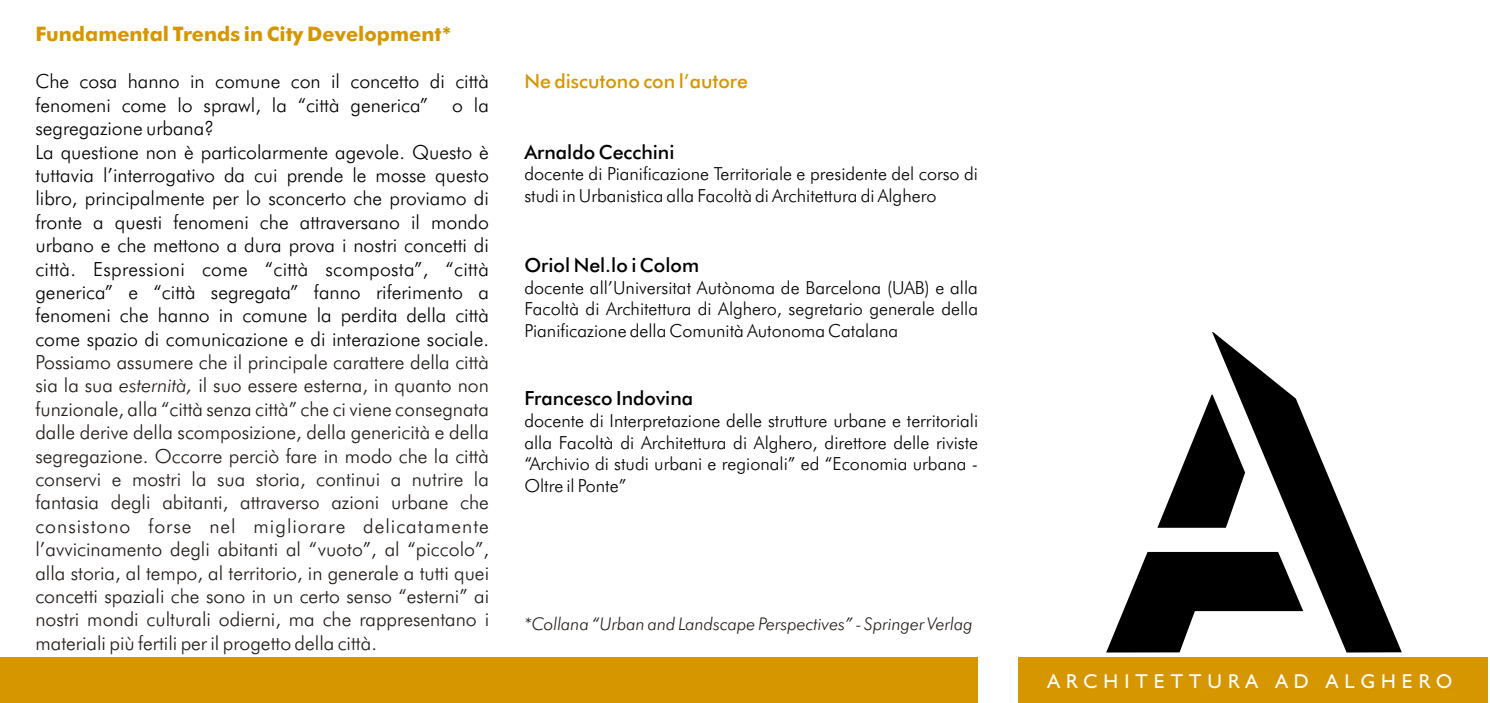
<style>
.page{position:relative;width:1490px;height:703px;background:#fff}
.page>*{position:absolute;margin:0;border:0;box-sizing:border-box;transform-origin:0 0}
.t1{font:700 20px "Futura Md BT";color:#d69600}
.t2{font:20px "Humanst 521 BT";letter-spacing:.3em;color:#fff}
.t3{font:19.5px/23.2px "Futura Lt BT";color:#1f1a17;text-align:justify}
.t4{font:19.5px/23.2px "Futura Lt BT";color:#000}
.t5{font:19.5px "Futura Md BT";color:#000}
.t6{font:19.5px "Futura Md BT";color:#d69600}
.t7{font:18px/21.5px "Futura Lt BT";color:#000;text-align:justify}
.t8{font:italic 17.5px "Futura Lt BT";color:#1f1a17}
.s1{font-style:italic}
</style>
<div class="page">
<div style="left:0;top:657px;width:978px;height:45px;background:#d69600"></div>
<div style="left:1018px;top:657px;width:470px;height:45px;background:#d69600"></div>
<svg style="left:1106px;top:552px;width:106px;height:100px"></svg>
<svg style="left:1157px;top:394px;width:55px;height:133px"></svg>
<svg style="left:1212px;top:332px;width:190px;height:320px"></svg>
<p class="t1" style="left:35px;top:26px;width:418px">Fundamental Trends in City Development*</p>
<p class="t4" style="left:35px;top:72px;width:455px">Che cosa hanno in comune con il concetto di città fenomeni come lo sprawl, la “città generica” o la segregazione urbana?<br>La questione non è particolarmente agevole. Questo è tuttavia l’interrogativo da cui prende le mosse questo libro, principalmente per lo sconcerto che proviamo di fronte a questi fenomeni che attraversano il mondo urbano e che mettono a dura prova i nostri concetti di città. Espressioni come “città scomposta”, “città generica” e “città segregata” fanno riferimento a fenomeni che hanno in comune la perdita della città come spazio di comunicazione e di interazione sociale.</p>
<p class="t3" style="left:35px;top:352px;width:455px">Possiamo assumere che il principale carattere della città sia la sua <span class="s1">esternità,</span> il suo essere esterna, in quanto non funzionale, alla “città senza città” che ci viene consegnata dalle derive della scomposizione, della genericità e della segregazione. Occorre perciò fare in modo che la città conservi e mostri la sua storia, continui a nutrire la fantasia degli abitanti, attraverso azioni urbane che consistono forse nel migliorare delicatamente l’avvicinamento degli abitanti al “vuoto”, al “piccolo”, alla storia, al tempo, al territorio, in generale a tutti quei concetti spaziali che sono in un certo senso “esterni” ai nostri mondi culturali odierni, ma che rappresentano i materiali più fertili per il progetto della città.</p>
<p class="t6" style="left:524px;top:73px;width:225px">Ne discutono con l’autore</p>
<p class="t5" style="left:524px;top:144px;width:152px">Arnaldo Cecchini</p>
<p class="t7" style="left:524px;top:165px;width:455px">docente di Pianificazione Territoriale e presidente del corso di studi in Urbanistica alla Facoltà di Architettura di Alghero</p>
<p class="t5" style="left:524px;top:257px;width:176px">Oriol Nel.lo i Colom</p>
<p class="t7" style="left:524px;top:278px;width:455px">docente all’Universitat Autònoma de Barcelona (UAB) e alla Facoltà di Architettura di Alghero, segretario generale della Pianificazione della Comunità Autonoma Catalana</p>
<p class="t5" style="left:524px;top:390px;width:170px">Francesco Indovina</p>
<p class="t7" style="left:524px;top:411px;width:455px">docente di Interpretazione delle strutture urbane e territoriali alla Facoltà di Architettura di Alghero, direttore delle riviste “Archivio di studi urbani e regionali” ed “Economia urbana - Oltre il Ponte”</p>
<p class="t8" style="left:524px;top:616px;width:450px">*Collana “Urban and Landscape Perspectives” - Springer Verlag</p>
<p class="t2" style="left:1048px;top:672px;width:406px">ARCHITETTURA AD ALGHERO</p>
</div>
